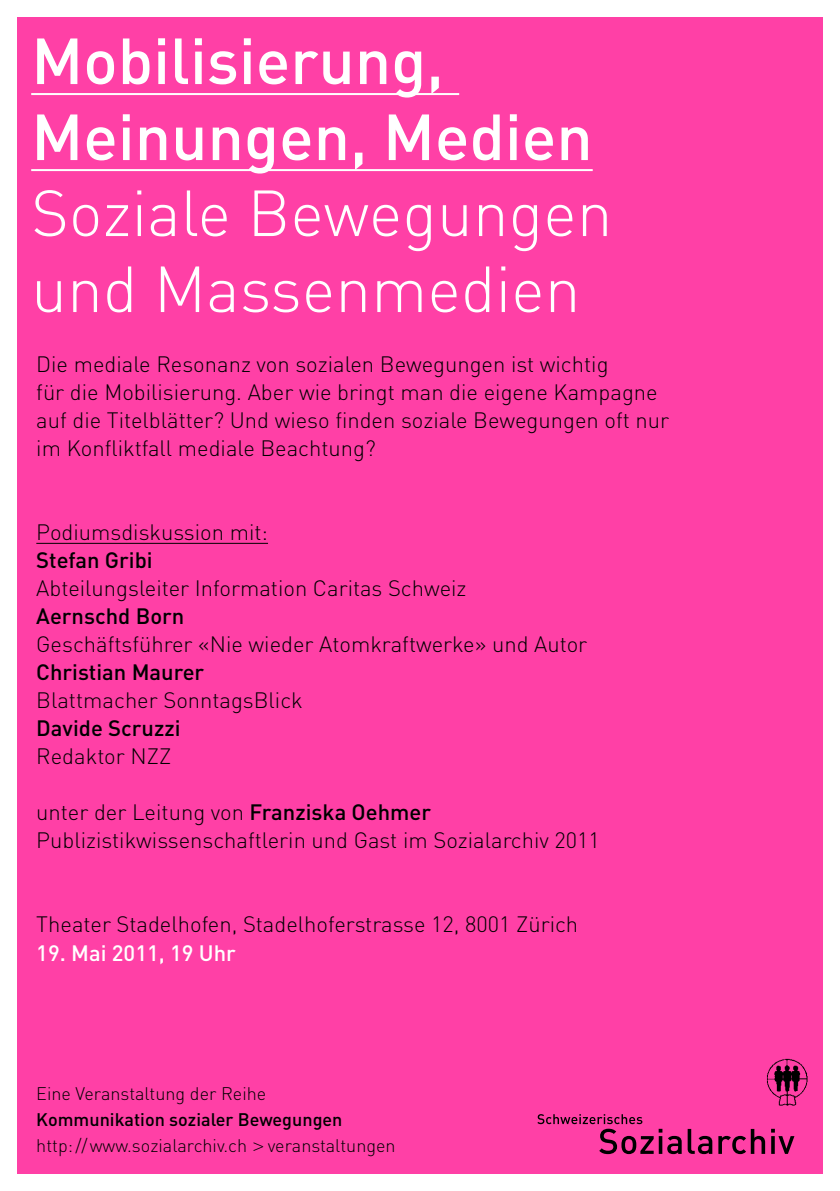
<style>
.page{position:relative;width:840px;height:1191px;background:#fff}
.page>*{position:absolute;margin:0;border:0;box-sizing:border-box;transform-origin:0 0}
.t1{font:300 64px/76px "DIN";color:#fff}
.t2{font:500 64px/76px "DIN";color:#fff}
.t3{font:300 22px/28px "DIN";color:#000}
.t4{font:500 22px "DIN";color:#000}
.t5{font:500 22px "DIN";color:#fff}
.t6{font:300 18px/26px "DIN";color:#000}
.s1{font-weight:500}
.s2{font-family:"M Arial"}
</style>
<div class="page">
<div style="left:17px;top:17px;width:805px;height:1157px;background:#ff40a6"></div>
<hr style="left:31px;top:93px;width:428px;height:2px;background:#fff">
<hr style="left:31px;top:169px;width:561px;height:2px;background:#fff">
<hr style="left:36px;top:543px;width:232px;height:1px;background:#000">
<img style="left:767px;top:1058px;width:41px;height:48px">
<svg style="left:537px;top:1114px;width:144px;height:40px"></svg>
<svg style="left:687px;top:1129px;width:25px;height:25px"></svg>
<svg style="left:718px;top:1129px;width:46px;height:25px"></svg>
<svg style="left:771px;top:1128px;width:23px;height:25px"></svg>
<h1 class="t2" style="left:31px;top:21px;width:562px">Mobilisierung,<br>Meinungen, Medien</h1>
<h1 class="t1" style="left:31px;top:174px;width:582px">Soziale Bewegungen und Massenmedien</h1>
<p class="t3" style="left:36px;top:350px;width:634px">Die mediale Resonanz von sozialen Bewegungen ist wichtig<br>für die Mobilisierung. Aber wie bringt man die eigene Kampagne auf die Titelblätter? Und wieso finden soziale Bewegungen oft nur im Konfliktfall mediale Beachtung?</p>
<p class="t3" style="left:36px;top:518px;width:233px">Podiumsdiskussion mit:</p>
<p class="t4" style="left:36px;top:546px;width:118px">Stefan Gribi</p>
<p class="t3" style="left:36px;top:574px;width:431px">Abteilungsleiter Information Caritas Schweiz</p>
<p class="t4" style="left:36px;top:602px;width:149px">Aernschd Born</p>
<p class="t3" style="left:36px;top:630px;width:552px">Geschäftsführer «Nie wieder Atomkraftwerke» und Autor</p>
<p class="t4" style="left:36px;top:658px;width:169px">Christian Maurer</p>
<p class="t3" style="left:36px;top:686px;width:268px">Blattmacher SonntagsBlick</p>
<p class="t4" style="left:36px;top:714px;width:146px">Davide Scruzzi</p>
<p class="t3" style="left:36px;top:742px;width:136px">Redaktor NZZ</p>
<p class="t3" style="left:36px;top:798px;width:564px">unter der Leitung von <span class="s1">Franziska Oehmer<br></span>Publizistikwissenschaftlerin und Gast im Sozialarchiv 2011</p>
<p class="t3" style="left:36px;top:910px;width:543px">Theater Stadelhofen, Stadelhoferstrasse 12, 8001 Zürich</p>
<p class="t5" style="left:36px;top:939px;width:201px">19. Mai 2011, 19 Uhr</p>
<p class="t6" style="left:36px;top:1080px;width:231px">Eine Veranstaltung der Reihe</p>
<p class="t6" style="left:36px;top:1106px;width:360px"><span class="s1">Kommunikation sozialer Bewegungen </span>http://www.sozialarchiv.ch <span class="s2">&gt;</span> veranstaltungen</p>
</div>
